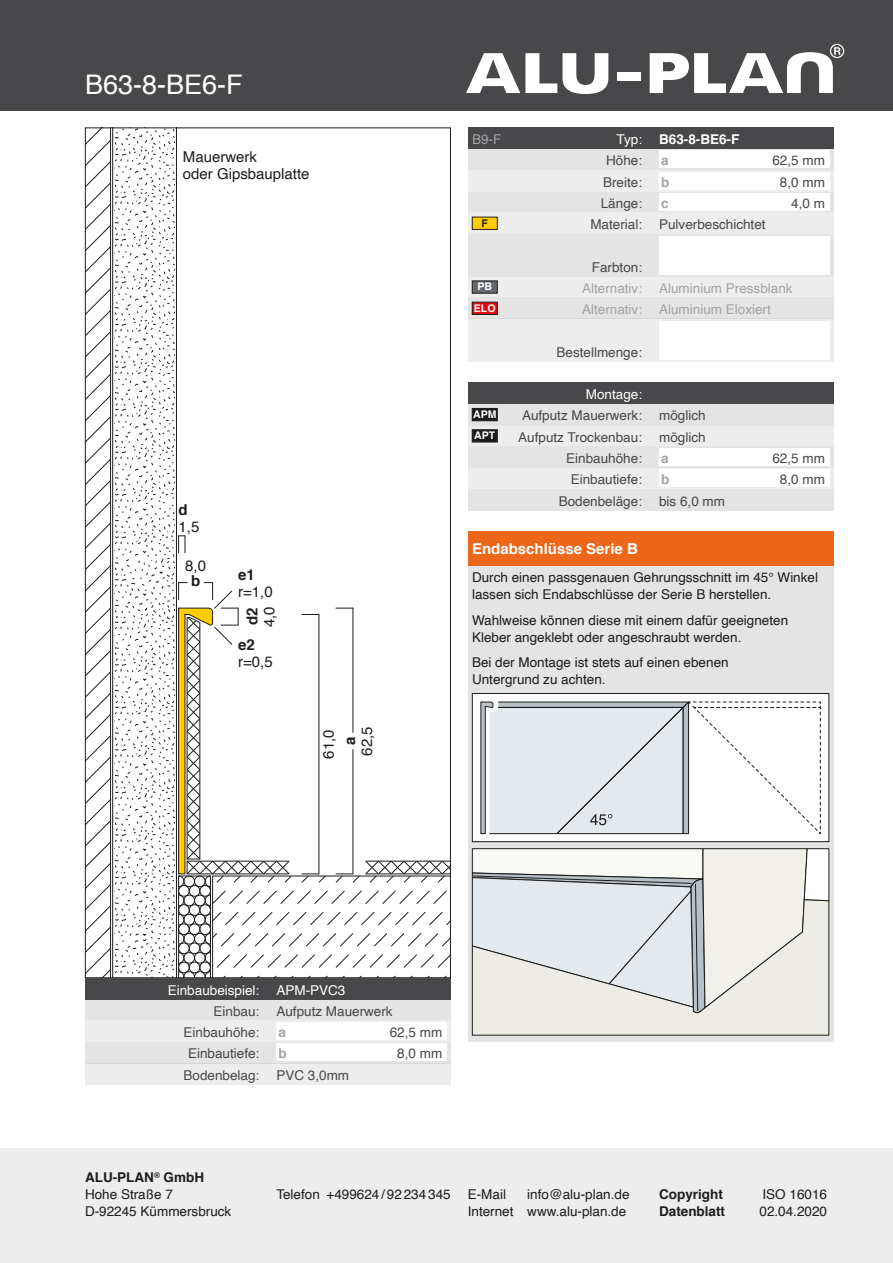
<style>
.page{position:relative;width:893px;height:1263px;background:#fff}
.page>*{position:absolute;margin:0;border:0;box-sizing:border-box;transform-origin:0 0}
.t1{font:27px "Helvetica";color:#fff}
.t2{font:15px/17px "Helvetica";color:#1d1d1b}
.t3{font:700 15px "Helvetica";color:#fff}
.t4{font:700 15px "Helvetica";color:#1d1d1b}
.t5{font:13.5px/17px "Helvetica";color:#1d1d1b}
.t6{font:13.5px "Helvetica";color:#48484a}
.t7{font:13.5px "Helvetica";color:#a4a4a6}
.t8{font:13.5px "Helvetica";color:#fff}
.t9{font:700 13.5px "Helvetica";color:#1d1d1b}
.t10{font:700 13.5px "Helvetica";color:#fff}
.t11{font:700 13.5px "Helvetica";color:#a4a4a6}
.t12{font:13.5px "Helvetica";color:#a4a4a7}
.t13{font:700 10.5px/21.3px "Helvetica";color:#fff}
.t14{font:700 10.5px "Helvetica";color:#1d1d1b}
.s1{font-weight:700}
</style>
<div class="page">
<div style="left:0;top:1148px;width:893px;height:115px;background:#ededee"></div>
<div style="left:0;top:0;width:893px;height:111px;background:#48484a"></div>
<div style="left:468px;top:566px;width:365px;height:476px;background:#e4e4e5"></div>
<svg style="left:87px;top:130px;width:362px;height:846px"></svg>
<div style="left:472px;top:693px;width:357px;height:149px;background:#fff"></div>
<div style="left:472px;top:693px;width:357px;height:149px;border:1px solid #1d1d1b"></div>
<svg style="left:480px;top:701px;width:341px;height:134px"></svg>
<svg style="left:473px;top:848px;width:356px;height:51px"></svg>
<svg style="left:472px;top:899px;width:357px;height:137px"></svg>
<div style="left:468px;top:425px;width:365px;height:21px;background:#ededee"></div>
<div style="left:468px;top:404px;width:365px;height:21px;background:#e4e4e5"></div>
<div style="left:468px;top:489px;width:365px;height:21px;background:#e4e4e5"></div>
<div style="left:468px;top:468px;width:365px;height:21px;background:#ededee"></div>
<div style="left:659px;top:470px;width:170px;height:17px;background:#fff"></div>
<div style="left:468px;top:446px;width:365px;height:22px;background:#e4e4e5"></div>
<div style="left:659px;top:449px;width:170px;height:17px;background:#fff"></div>
<div style="left:468px;top:383px;width:365px;height:21px;background:#48484a"></div>
<div style="left:85px;top:999px;width:366px;height:21px;background:#e4e4e5"></div>
<svg style="left:85px;top:1020px;width:366px;height:64px"></svg>
<div style="left:276px;top:1023px;width:170px;height:17px;background:#fff"></div>
<div style="left:85px;top:978px;width:366px;height:21px;background:#48484a"></div>
<div style="left:468px;top:191px;width:365px;height:22px;background:#e4e4e5"></div>
<div style="left:659px;top:193px;width:170px;height:17px;background:#fff"></div>
<div style="left:468px;top:170px;width:365px;height:21px;background:#ededee"></div>
<div style="left:659px;top:172px;width:170px;height:17px;background:#fff"></div>
<div style="left:468px;top:149px;width:365px;height:21px;background:#e4e4e5"></div>
<div style="left:659px;top:151px;width:170px;height:17px;background:#fff"></div>
<div style="left:468px;top:128px;width:365px;height:21px;background:#48484a"></div>
<div style="left:468px;top:276px;width:365px;height:22px;background:#ededee"></div>
<svg style="left:468px;top:298px;width:365px;height:63px"></svg>
<svg style="left:468px;top:213px;width:365px;height:63px;background:#e7e7e8"></svg>
<div style="left:659px;top:236px;width:170px;height:38px;background:#fff"></div>
<div style="left:468px;top:531px;width:365px;height:35px;background:#ec671a"></div>
<div style="left:472px;top:408px;width:25px;height:13px;background:#1d1d1b;border:1px solid #1d1d1b"></div>
<div style="left:472px;top:429px;width:25px;height:13px;background:#1d1d1b;border:1px solid #1d1d1b"></div>
<div style="left:472px;top:281px;width:25px;height:12px;background:#65686f;border:1px solid #1d1d1b"></div>
<div style="left:472px;top:217px;width:25px;height:13px;background:#fc0;border:1px solid #1d1d1b"></div>
<div style="left:472px;top:302px;width:25px;height:13px;background:#e30614;border:1px solid #1d1d1b"></div>
<svg style="left:650px;top:44px;width:194px;height:49px"></svg>
<div style="left:617px;top:72px;width:23px;height:9px;background:#fff"></div>
<svg style="left:466px;top:53px;width:142px;height:41px"></svg>
<h1 class="t1" style="left:85px;top:63px;width:159px">B63-8-BE6-F</h1>
<p class="t2" style="left:183px;top:148px;width:128px">Mauerwerk<br>oder Gipsbauplatte</p>
<p class="t4" style="left:179px;top:497px;width:11px">d</p>
<p class="t2" style="left:179px;top:518px;width:22px">1,5</p>
<p class="t2" style="left:185px;top:558px;width:22px">8,0</p>
<p class="t4" style="left:191px;top:569px;width:11px">b</p>
<p class="t4" style="left:238px;top:563px;width:18px">e1</p>
<p class="t2" style="left:238px;top:584px;width:36px">r=1,0</p>
<p class="t4" style="left:240px;top:625px;width:19px;rotate:-90deg">d2</p>
<p class="t2" style="left:261px;top:627px;width:22px;rotate:-90deg">4,0</p>
<p class="t4" style="left:238px;top:633px;width:18px">e2</p>
<p class="t2" style="left:238px;top:654px;width:36px">r=0,5</p>
<p class="t2" style="left:321px;top:759px;width:31px;rotate:-90deg">61,0</p>
<p class="t2" style="left:359px;top:756px;width:31px;rotate:-90deg">62,5</p>
<p class="t4" style="left:338px;top:745px;width:10px;rotate:-90deg">a</p>
<p class="t12" style="left:472px;top:129px;width:31px">B9-F</p>
<p class="t8" style="left:617px;top:129px;width:27px">Typ:</p>
<p class="t10" style="left:659px;top:128px;width:82px">B63-8-BE6-F</p>
<p class="t6" style="left:606px;top:150px;width:38px">Höhe:</p>
<p class="t11" style="left:661px;top:150px;width:9px">a</p>
<p class="t6" style="left:772px;top:150px;width:54px">62,5 mm</p>
<p class="t6" style="left:603px;top:171px;width:41px">Breite:</p>
<p class="t11" style="left:661px;top:171px;width:10px">b</p>
<p class="t6" style="left:780px;top:171px;width:47px">8,0 mm</p>
<p class="t6" style="left:601px;top:193px;width:43px">Länge:</p>
<p class="t11" style="left:661px;top:192px;width:9px">c</p>
<p class="t6" style="left:791px;top:193px;width:35px">4,0 m</p>
<p class="t14" style="left:482px;top:214px;width:8px">F</p>
<p class="t6" style="left:590px;top:214px;width:53px">Material:</p>
<p class="t6" style="left:659px;top:214px;width:108px">Pulverbeschichtet</p>
<p class="t6" style="left:592px;top:256px;width:52px">Farbton:</p>
<p class="t13" style="left:477px;top:276px;width:16px">PB</p>
<p class="t7" style="left:582px;top:278px;width:62px">Alternativ:</p>
<p class="t7" style="left:659px;top:278px;width:135px">Aluminium Pressblank</p>
<p class="t13" style="left:474px;top:297px;width:23px">ELO</p>
<p class="t7" style="left:582px;top:299px;width:62px">Alternativ:</p>
<p class="t7" style="left:659px;top:299px;width:113px">Aluminium Eloxiert</p>
<p class="t6" style="left:556px;top:341px;width:87px">Bestellmenge:</p>
<p class="t13" style="left:473px;top:404px;width:25px">APM<br>APT</p>
<p class="t8" style="left:586px;top:384px;width:58px">Montage:</p>
<p class="t6" style="left:518px;top:427px;width:125px">Aufputz Trockenbau:</p>
<p class="t6" style="left:659px;top:427px;width:48px">möglich</p>
<p class="t6" style="left:522px;top:405px;width:122px">Aufputz Mauerwerk:</p>
<p class="t6" style="left:659px;top:405px;width:48px">möglich</p>
<p class="t6" style="left:566px;top:448px;width:77px">Einbauhöhe:</p>
<p class="t11" style="left:661px;top:447px;width:9px">a</p>
<p class="t6" style="left:772px;top:448px;width:54px">62,5 mm</p>
<p class="t6" style="left:571px;top:469px;width:73px">Einbautiefe:</p>
<p class="t11" style="left:661px;top:469px;width:10px">b</p>
<p class="t6" style="left:780px;top:469px;width:47px">8,0 mm</p>
<p class="t6" style="left:559px;top:490px;width:85px">Bodenbeläge:</p>
<p class="t6" style="left:659px;top:490px;width:68px">bis 6,0 mm</p>
<p class="t3" style="left:472px;top:537px;width:167px">Endabschlüsse Serie B</p>
<p class="t5" style="left:472px;top:569px;width:348px">Durch einen passgenauen Gehrungsschnitt im 45° Winkel lassen sich Endabschlüsse der Serie B herstellen.</p>
<p class="t5" style="left:472px;top:612px;width:318px">Wahlweise können diese mit einem dafür geeigneten<br>Kleber angeklebt oder angeschraubt werden.</p>
<p class="t5" style="left:472px;top:654px;width:258px">Bei der Montage ist stets auf einen ebenen<br>Untergrund zu achten.</p>
<p class="t8" style="left:168px;top:979px;width:93px">Einbaubeispiel:</p>
<p class="t6" style="left:214px;top:1001px;width:47px">Einbau:</p>
<p class="t8" style="left:276px;top:979px;width:71px">APM-PVC3</p>
<p class="t6" style="left:276px;top:1001px;width:118px">Aufputz Mauerwerk</p>
<p class="t6" style="left:184px;top:1022px;width:77px">Einbauhöhe:</p>
<p class="t11" style="left:279px;top:1021px;width:9px">a</p>
<p class="t6" style="left:390px;top:1022px;width:54px">62,5 mm</p>
<p class="t6" style="left:188px;top:1043px;width:73px">Einbautiefe:</p>
<p class="t11" style="left:279px;top:1043px;width:10px">b</p>
<p class="t6" style="left:397px;top:1043px;width:47px">8,0 mm</p>
<p class="t6" style="left:184px;top:1064px;width:77px">Bodenbelag:</p>
<p class="t6" style="left:276px;top:1064px;width:74px">PVC 3,0mm</p>
<p class="t5" style="left:85px;top:1169px;width:148px"><span class="s1">ALU-PLAN</span><sup>®</sup> <span class="s1">GmbH<br></span>Hohe Straße 7<br>D-92245 Kümmersbruck</p>
<p class="t5" style="left:276px;top:1186px;width:176px">Telefon +499624 /92234345</p>
<p class="t9" style="left:659px;top:1183px;width:65px">Copyright</p>
<p class="t5" style="left:762px;top:1186px;width:66px">ISO 16016</p>
<p class="t9" style="left:659px;top:1200px;width:68px">Datenblatt</p>
<p class="t5" style="left:759px;top:1203px;width:69px">02.04.2020</p>
<p class="t5" style="left:468px;top:1186px;width:163px;text-align:right">info@alu-plan.de<br>Internet www.alu-plan.de</p>
<p class="t5" style="left:468px;top:1186px;width:40px">E-Mail</p>
</div>
